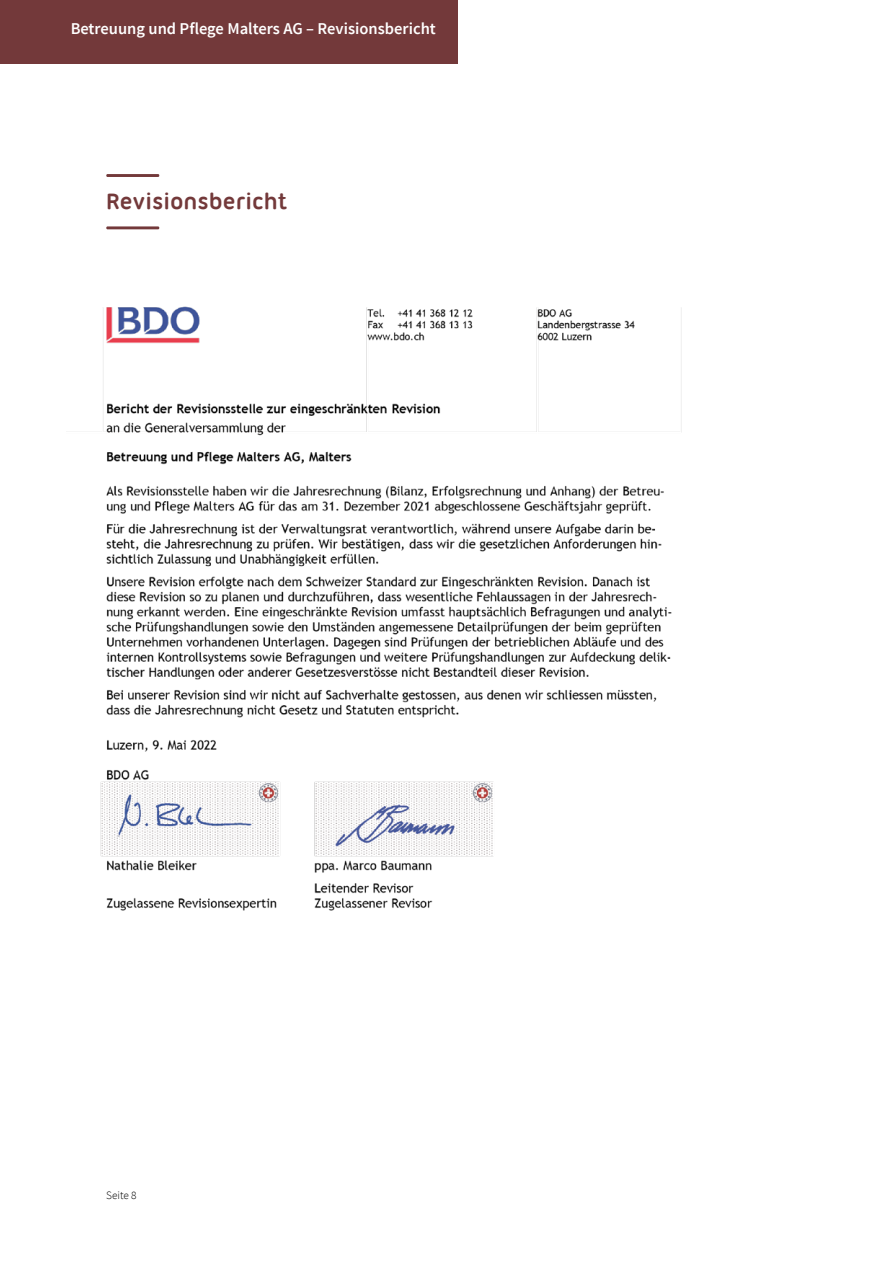
<style>
.page{position:relative;width:893px;height:1263px;background:#fff}
.page>*{position:absolute;margin:0;border:0;box-sizing:border-box;transform-origin:0 0}
.t1{font:700 24px "Ubuntu Titling";color:#73393a}
.t2{font:600 16.5px "Source Sans Pro";color:#fff}
.t3{font:300 11.25px "Source Sans Pro";color:#000}
</style>
<div class="page">
<hr style="left:106px;top:174px;width:53px;height:3px;background:#73393a">
<hr style="left:106px;top:226px;width:53px;height:3px;background:#73393a">
<div style="left:0;top:0;width:457px;height:64px;background:#73393a"></div>
<img style="left:100px;top:306px;width:582px;height:605px">
<p class="t2" style="left:71px;top:18px;width:367px">Betreuung und Pflege Malters AG – Revisionsbericht</p>
<h1 class="t1" style="left:106px;top:188px;width:183px">Revisionsbericht</h1>
<p class="t3" style="left:106px;top:1188px;width:32px">Seite 8</p>
</div>
